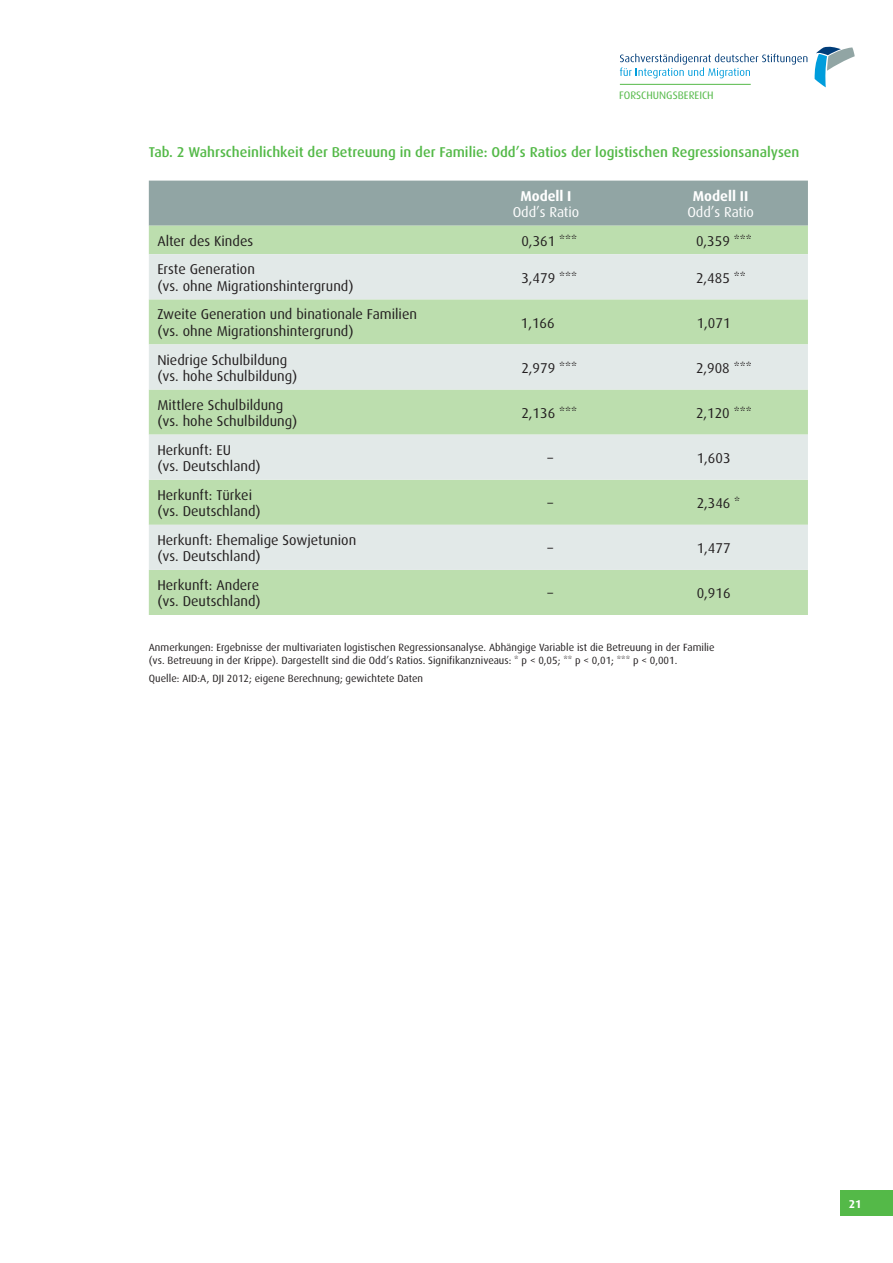
<style>
.page{position:relative;width:893px;height:1263px;background:#fff}
.page>*{position:absolute;margin:0;border:0;box-sizing:border-box;transform-origin:0 0}
.t1{font:14.25px/16.5px "Dax CE";color:#231f20}
.t2{font:500 14.25px "Dax CE";color:#54b948}
.t3{font:14.25px "Dax CE";letter-spacing:-.005em;color:#fff}
.t4{font:700 14.25px "Dax CE";color:#fff}
.t5{font:700 11.4px "Dax CE";color:#fff}
.t6{font:10.8px "Dax Turk";color:#54b948}
.t7{font:10.5px/12.6px "Dax CE";color:#231f20}
</style>
<div class="page">
<div style="left:840px;top:1191px;width:53px;height:25px;background:#54b948"></div>
<svg style="left:814px;top:47px;width:41px;height:40px"></svg>
<svg style="left:620px;top:54px;width:187px;height:24px"></svg>
<hr style="left:620px;top:84px;width:131px;height:1px;background:#54b948">
<div style="left:149px;top:181px;width:659px;height:45px;background:#91a5a4"></div>
<div style="left:149px;top:226px;width:659px;height:389px;background:#bcdeae"></div>
<svg style="left:149px;top:254px;width:659px;height:316px;background:#d2e4cf"></svg>
<p class="t6" style="left:619px;top:90px;width:96px">FORSCHUNGSBEREICH</p>
<p class="t2" style="left:149px;top:145px;width:652px">Tab. 2 Wahrscheinlichkeit der Betreuung in der Familie: Odd’s Ratios der logistischen Regressionsanalysen</p>
<p class="t4" style="left:521px;top:189px;width:52px">Modell I</p>
<p class="t3" style="left:513px;top:205px;width:68px">Odd’s Ratio</p>
<p class="t4" style="left:693px;top:189px;width:57px">Modell II</p>
<p class="t3" style="left:687px;top:205px;width:68px">Odd’s Ratio</p>
<p class="t1" style="left:157px;top:233px;width:97px">Alter des Kindes</p>
<p class="t1" style="left:522px;top:233px;width:57px">0,361 ***</p>
<p class="t1" style="left:696px;top:233px;width:57px">0,359 ***</p>
<p class="t1" style="left:157px;top:262px;width:198px">Erste Generation<br>(vs. ohne Migrationshintergrund)</p>
<p class="t1" style="left:522px;top:270px;width:57px">3,479 ***</p>
<p class="t1" style="left:696px;top:270px;width:51px">2,485 **</p>
<p class="t1" style="left:157px;top:307px;width:261px">Zweite Generation und binationale Familien (vs. ohne Migrationshintergrund)</p>
<p class="t1" style="left:521px;top:315px;width:35px">1,166</p>
<p class="t1" style="left:697px;top:315px;width:35px">1,071</p>
<p class="t1" style="left:157px;top:352px;width:142px">Niedrige Schulbildung (vs. hohe Schulbildung)</p>
<p class="t1" style="left:522px;top:360px;width:57px">2,979 ***</p>
<p class="t1" style="left:696px;top:360px;width:57px">2,908 ***</p>
<p class="t1" style="left:157px;top:397px;width:142px">Mittlere Schulbildung (vs. hohe Schulbildung)</p>
<p class="t1" style="left:522px;top:405px;width:57px">2,136 ***</p>
<p class="t1" style="left:696px;top:405px;width:57px">2,120 ***</p>
<p class="t1" style="left:157px;top:442px;width:105px">Herkunft: EU<br>(vs. Deutschland)</p>
<p class="t1" style="left:547px;top:450px;width:7px">–</p>
<p class="t1" style="left:697px;top:450px;width:35px">1,603</p>
<p class="t1" style="left:157px;top:487px;width:105px">Herkunft: Türkei (vs. Deutschland)</p>
<p class="t1" style="left:157px;top:532px;width:200px">Herkunft: Ehemalige Sowjetunion (vs. Deutschland)</p>
<p class="t1" style="left:157px;top:577px;width:105px">Herkunft: Andere (vs. Deutschland)</p>
<p class="t1" style="left:547px;top:496px;width:7px">–</p>
<p class="t1" style="left:697px;top:496px;width:45px">2,346 *</p>
<p class="t1" style="left:547px;top:541px;width:7px">–</p>
<p class="t1" style="left:697px;top:541px;width:35px">1,477</p>
<p class="t1" style="left:547px;top:586px;width:7px">–</p>
<p class="t1" style="left:697px;top:586px;width:35px">0,916</p>
<p class="t7" style="left:149px;top:642px;width:567px">Anmerkungen: Ergebnisse der multivariaten logistischen Regressionsanalyse. Abhängige Variable ist die Betreuung in der Familie (vs. Betreuung in der Krippe). Dargestellt sind die Odd’s Ratios. Signifikanzniveaus: * p &lt; 0,05; ** p &lt; 0,01; *** p &lt; 0,001.</p>
<p class="t7" style="left:149px;top:673px;width:276px">Quelle: AID:A, DJI 2012; eigene Berechnung; gewichtete Daten</p>
<p class="t5" style="left:849px;top:1198px;width:14px">21</p>
</div>
